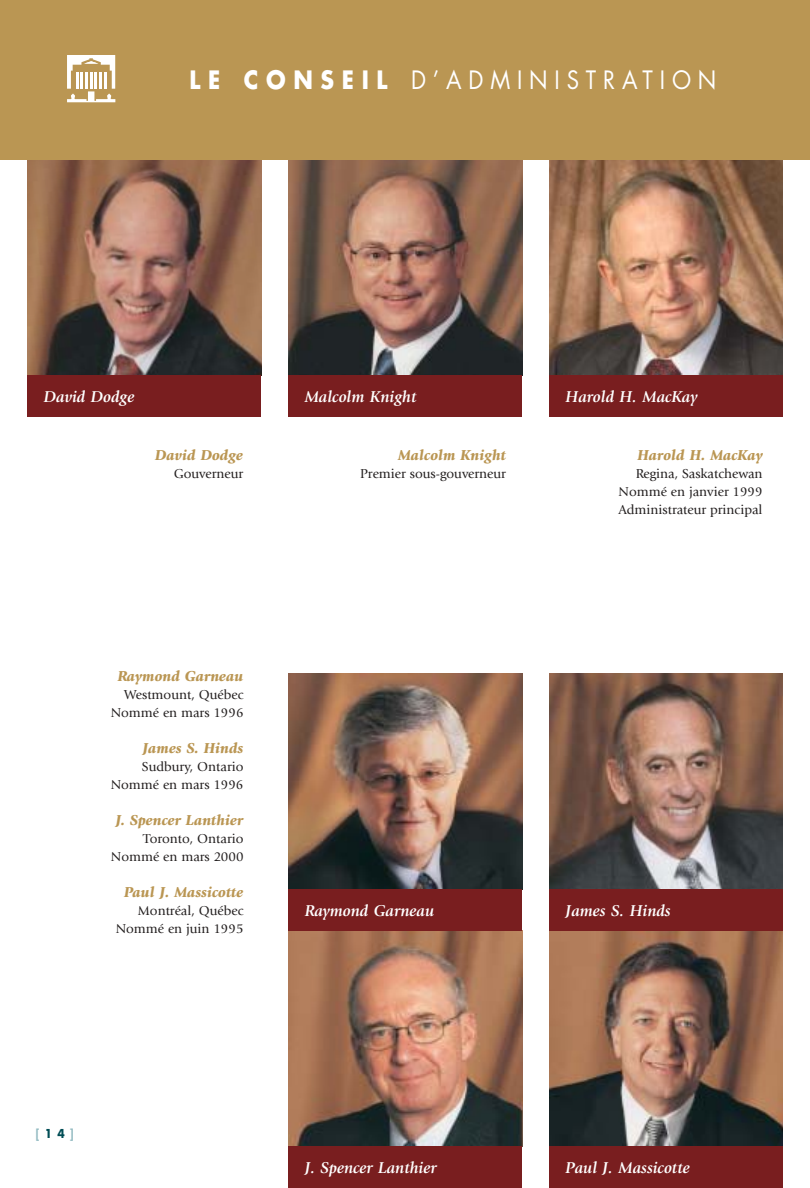
<style>
.page{position:relative;width:810px;height:1188px;background:#fff}
.page>*{position:absolute;margin:0;border:0;box-sizing:border-box;transform-origin:0 0}
.t1{font:24.6px "Futura";letter-spacing:.31em;color:#fff;scale:.9 1}
.t2{font:italic 700 16.35px "Giovanni";color:#fff}
.t3{font:italic 900 15px "Giovanni";color:#ba9653}
.t4{font:13.5px/18px "Giovanni";color:#231f1f;text-align:right}
.t5{font:700 12px "Futura";color:#90b9c0;scale:.9 1}
.s1{font-weight:700}
.s2{color:#004d55}
</style>
<div class="page">
<img style="left:549px;top:931px;width:234px;height:216px">
<div style="left:549px;top:1147px;width:234px;height:41px;background:#791e1f"></div>
<img style="left:549px;top:674px;width:234px;height:215px">
<div style="left:549px;top:889px;width:234px;height:42px;background:#791e1f"></div>
<img style="left:27px;top:159px;width:234px;height:216px">
<div style="left:27px;top:375px;width:234px;height:41px;background:#791e1f"></div>
<img style="left:288px;top:159px;width:234px;height:216px">
<div style="left:288px;top:375px;width:234px;height:41px;background:#791e1f"></div>
<img style="left:549px;top:159px;width:234px;height:216px">
<div style="left:549px;top:375px;width:234px;height:41px;background:#791e1f"></div>
<img style="left:288px;top:931px;width:234px;height:216px">
<div style="left:288px;top:1147px;width:234px;height:41px;background:#791e1f"></div>
<img style="left:288px;top:674px;width:234px;height:215px">
<div style="left:288px;top:889px;width:234px;height:42px;background:#791e1f"></div>
<div style="left:0;top:0;width:810px;height:159px;background:#ba9653"></div>
<svg style="left:67px;top:55px;width:48px;height:47px"></svg>
<h1 class="t1" style="left:190px;top:68px;width:587px"><span class="s1">LE CONSEIL</span> D’ADMINISTRATION</h1>
<p class="t2" style="left:44px;top:390px;width:92px">David Dodge</p>
<p class="t2" style="left:305px;top:390px;width:113px">Malcolm Knight</p>
<p class="t2" style="left:566px;top:390px;width:133px">Harold H. MacKay</p>
<p class="t3" style="left:155px;top:449px;width:89px">David Dodge</p>
<p class="t4" style="left:174px;top:465px;width:71px">Gouverneur</p>
<p class="t3" style="left:398px;top:449px;width:109px">Malcolm Knight</p>
<p class="t4" style="left:360px;top:465px;width:147px">Premier sous-gouverneur</p>
<p class="t3" style="left:638px;top:449px;width:127px">Harold H. MacKay</p>
<p class="t4" style="left:619px;top:465px;width:146px;text-align:justify;text-indent:17px">Regina, Saskatchewan Nommé en janvier 1999<br>Administrateur principal</p>
<p class="t3" style="left:118px;top:670px;width:127px">Raymond Garneau</p>
<p class="t4" style="left:111px;top:686px;width:134px">Westmount, Québec<br>Nommé en mars 1996</p>
<p class="t3" style="left:143px;top:742px;width:102px">James S. Hinds</p>
<p class="t4" style="left:111px;top:758px;width:134px">Sudbury, Ontario<br>Nommé en mars 1996</p>
<p class="t3" style="left:116px;top:814px;width:129px">J. Spencer Lanthier</p>
<p class="t4" style="left:111px;top:830px;width:134px">Toronto, Ontario<br>Nommé en mars 2000</p>
<p class="t3" style="left:124px;top:886px;width:121px">Paul J. Massicotte</p>
<p class="t4" style="left:116px;top:902px;width:129px">Montréal, Québec<br>Nommé en juin 1995</p>
<p class="t2" style="left:305px;top:904px;width:131px">Raymond Garneau</p>
<p class="t2" style="left:566px;top:904px;width:107px">James S. Hinds</p>
<p class="t5" style="left:36px;top:1128px;width:44px">[<span class="s2">14</span>]</p>
<p class="t2" style="left:305px;top:1162px;width:134px">J. Spencer Lanthier</p>
<p class="t2" style="left:566px;top:1162px;width:126px">Paul J. Massicotte</p>
</div>
